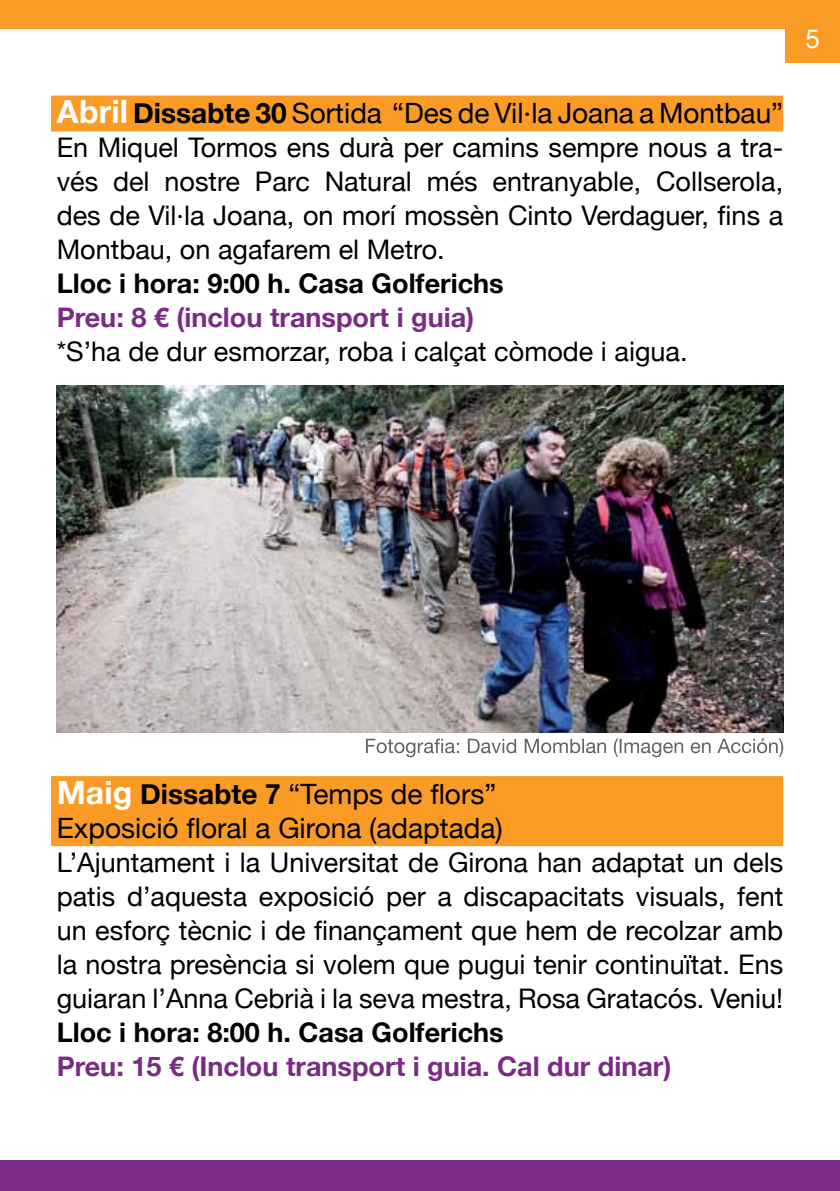
<style>
.page{position:relative;width:840px;height:1191px;background:#fff}
.page>*{position:absolute;margin:0;border:0;box-sizing:border-box;transform-origin:0 0}
.t1{font:28px/34px "Helvetica Neue";color:#000}
.t2{font:27px/34px "Helvetica Neue";color:#000;text-align:justify}
.t3{font:700 27px "Helvetica Neue";color:#7b2b85}
.t4{font:700 27px "Helvetica Neue";color:#000}
.t5{font:26px "Helvetica Neue";color:#fff}
.s1{font-weight:700;font-size:32px;color:#fff}
.s2{font-weight:700}
</style>
<div class="page">
<div style="left:0;top:0;width:839px;height:29px;background:#f99b25"></div>
<div style="left:0;top:1161px;width:839px;height:30px;background:#7b2b85"></div>
<div style="left:784px;top:9px;width:55px;height:53px;background:#f99b25"></div>
<div style="left:51px;top:96px;width:731px;height:36px;background:#f99b25"></div>
<div style="left:51px;top:776px;width:731px;height:36px;background:#f99b25"></div>
<div style="left:51px;top:810px;width:731px;height:36px;background:#f99b25"></div>
<img style="left:57px;top:385px;width:725px;height:347px">
<svg style="left:366px;top:738px;width:416px;height:19px"></svg>
<p class="t1" style="left:57px;top:96px;width:727px"><span class="s1">Abril</span> <span class="s2">Dissabte 30</span> Sortida “Des de Vil·la Joana a Montbau”</p>
<p class="t2" style="left:57px;top:130px;width:727px">En Miquel Tormos ens durà per camins sempre nous a tra&shy;vés del nostre Parc Natural més entranyable, Collserola, des de Vil·la Joana, on morí mossèn Cinto Verdaguer, fins a Montbau, on agafarem el Metro.</p>
<p class="t4" style="left:57px;top:267px;width:448px">Lloc i hora: 9:00 h. Casa Golferichs</p>
<p class="t3" style="left:57px;top:301px;width:418px">Preu: 8 € (inclou transport i guia)</p>
<p class="t2" style="left:57px;top:334px;width:632px">*S’ha de dur esmorzar, roba i calçat còmode i aigua.</p>
<p class="t5" style="left:805px;top:23px;width:16px">5</p>
<p class="t1" style="left:57px;top:776px;width:447px"><span class="s1">Maig</span> <span class="s2">Dissabte 7</span> “Temps de flors”<br>Exposició floral a Girona (adaptada)</p>
<p class="t2" style="left:57px;top:844px;width:727px">L’Ajuntament i la Universitat de Girona han adaptat un dels patis d’aquesta exposició per a discapacitats visuals, fent un esforç tècnic i de finançament que hem de recolzar amb la nostra presència si volem que pugui tenir continuïtat. Ens guiaran l’Anna Cebrià i la seva mestra, Rosa Gratacós. Veniu!</p>
<p class="t4" style="left:57px;top:1015px;width:448px">Lloc i hora: 8:00 h. Casa Golferichs</p>
<p class="t3" style="left:57px;top:1049px;width:615px">Preu: 15 € (Inclou transport i guia. Cal dur dinar)</p>
</div>
